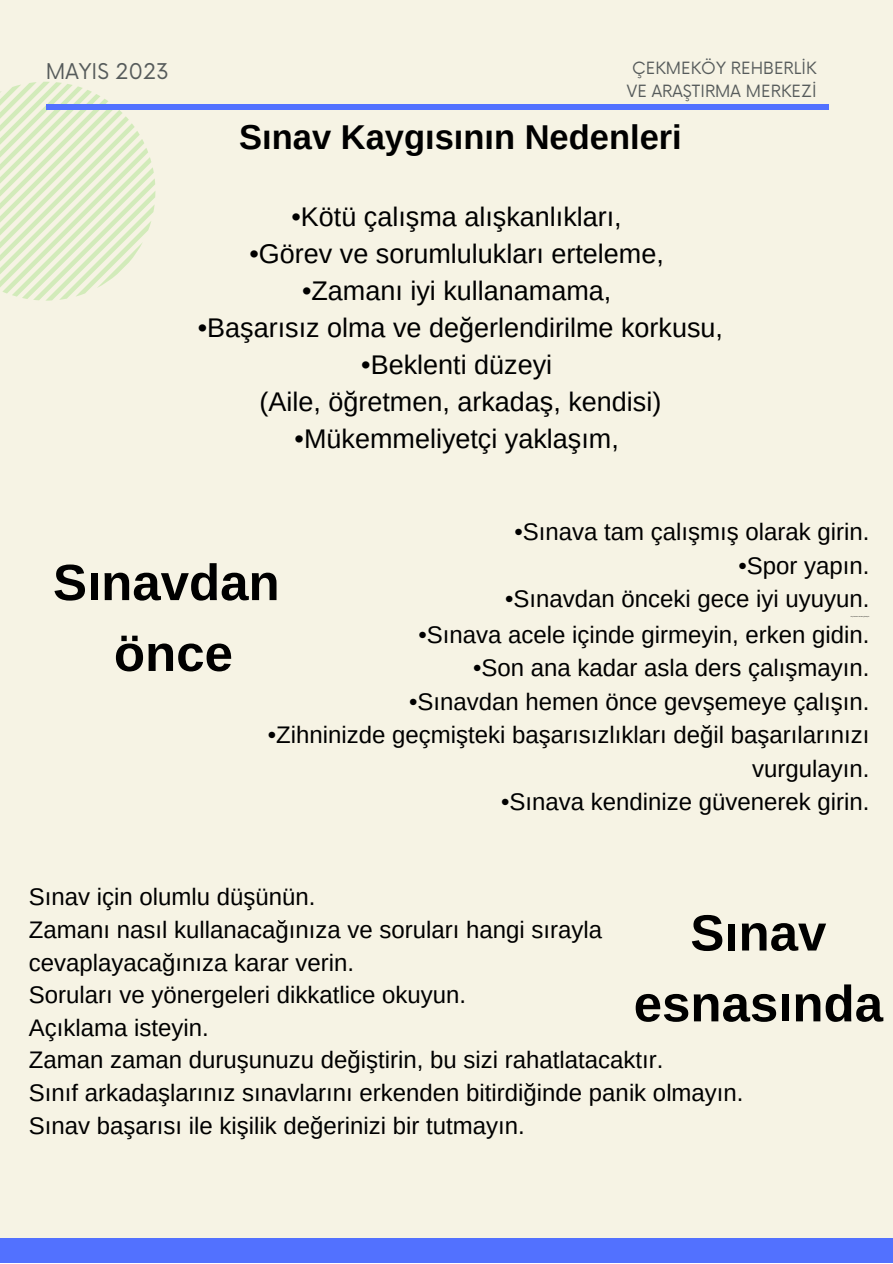
<style>
.page{position:relative;width:893px;height:1264px;background:#fff}
.page>*{position:absolute;margin:0;border:0;box-sizing:border-box;transform-origin:0 0}
.t1{font:700 51px "Arimo";color:#000}
.t2{font:700 34.5px "Arimo";color:#000}
.t3{font:27px "Arimo";color:#000}
.t4{font:24px/33.5px "Arimo";color:#000;text-align:right}
.t5{font:21.15px "Now";color:#565b5b}
.t6{font:16.5px/22.5px "Now";color:#565b5b;text-align:center}
</style>
<div class="page">
<div style="left:0;top:0;width:892px;height:1262px;background:#f6f3e4"></div>
<div style="left:0;top:1237px;width:892px;height:25px;background:#5271ff"></div>
<svg style="left:0;top:82px;width:155px;height:218px"></svg>
<div style="left:46px;top:104px;width:782px;height:6px;background:#5271ff"></div>
<p class="t5" style="left:46px;top:60px;width:124px">MAYIS 2023</p>
<p class="t6" style="left:627px;top:58px;width:191px">ÇEKMEKÖY REHBERLİK<br>VE ARAŞTIRMA MERKEZİ</p>
<p class="t2" style="left:239px;top:118px;width:444px">Sınav Kaygısının Nedenleri</p>
<p class="t3" style="left:291px;top:201px;width:332px">•Kötü çalışma alışkanlıkları,</p>
<p class="t3" style="left:249px;top:238px;width:416px">•Görev ve sorumlulukları erteleme,</p>
<p class="t3" style="left:302px;top:275px;width:311px">•Zamanı iyi kullanamama,</p>
<p class="t3" style="left:198px;top:312px;width:526px">•Başarısız olma ve değerlendirilme korkusu,</p>
<p class="t3" style="left:361px;top:350px;width:192px">•Beklenti düzeyi</p>
<p class="t3" style="left:259px;top:387px;width:403px">(Aile, öğretmen, arkadaş, kendisi)</p>
<p class="t3" style="left:294px;top:424px;width:326px">•Mükemmeliyetçi yaklaşım,</p>
<p class="t4" style="left:514px;top:515px;width:356px">•Sınava tam çalışmış olarak girin.</p>
<p class="t4" style="left:738px;top:549px;width:133px">•Spor yapın.</p>
<p class="t4" style="left:505px;top:582px;width:366px">•Sınavdan önceki gece iyi uyuyun.</p>
<p class="t4" style="left:418px;top:618px;width:452px">•Sınava acele içinde girmeyin, erken gidin.</p>
<p class="t4" style="left:473px;top:651px;width:398px">•Son ana kadar asla ders çalışmayın.</p>
<p class="t4" style="left:409px;top:684px;width:462px">•Sınavdan hemen önce gevşemeye çalışın.</p>
<p class="t4" style="left:268px;top:718px;width:603px">•Zihninizde geçmişteki başarısızlıkları değil başarılarınızı vurgulayın.</p>
<p class="t4" style="left:501px;top:785px;width:370px">•Sınava kendinize güvenerek girin.</p>
<p class="t1" style="left:53px;top:554px;width:228px">Sınavdan</p>
<p class="t1" style="left:114px;top:624px;width:120px">önce</p>
<p class="t4" style="left:29px;top:880px;width:288px">Sınav için olumlu düşünün.</p>
<p class="t4" style="left:29px;top:913px;width:575px">Zamanı nasıl kullanacağınıza ve soruları hangi sırayla</p>
<p class="t4" style="left:29px;top:945px;width:327px">cevaplayacağınıza karar verin.</p>
<p class="t4" style="left:29px;top:978px;width:439px">Soruları ve yönergeleri dikkatlice okuyun.</p>
<p class="t4" style="left:29px;top:1010px;width:181px">Açıklama isteyin.</p>
<p class="t4" style="left:29px;top:1043px;width:636px">Zaman zaman duruşunuzu değiştirin, bu sizi rahatlatacaktır.</p>
<p class="t4" style="left:29px;top:1076px;width:716px">Sınıf arkadaşlarınız sınavlarını erkenden bitirdiğinde panik olmayın.</p>
<p class="t4" style="left:29px;top:1108px;width:497px">Sınav başarısı ile kişilik değerinizi bir tutmayın.</p>
<p class="t1" style="left:690px;top:904px;width:137px">Sınav</p>
<p class="t1" style="left:633px;top:975px;width:251px">esnasında</p>
</div>
